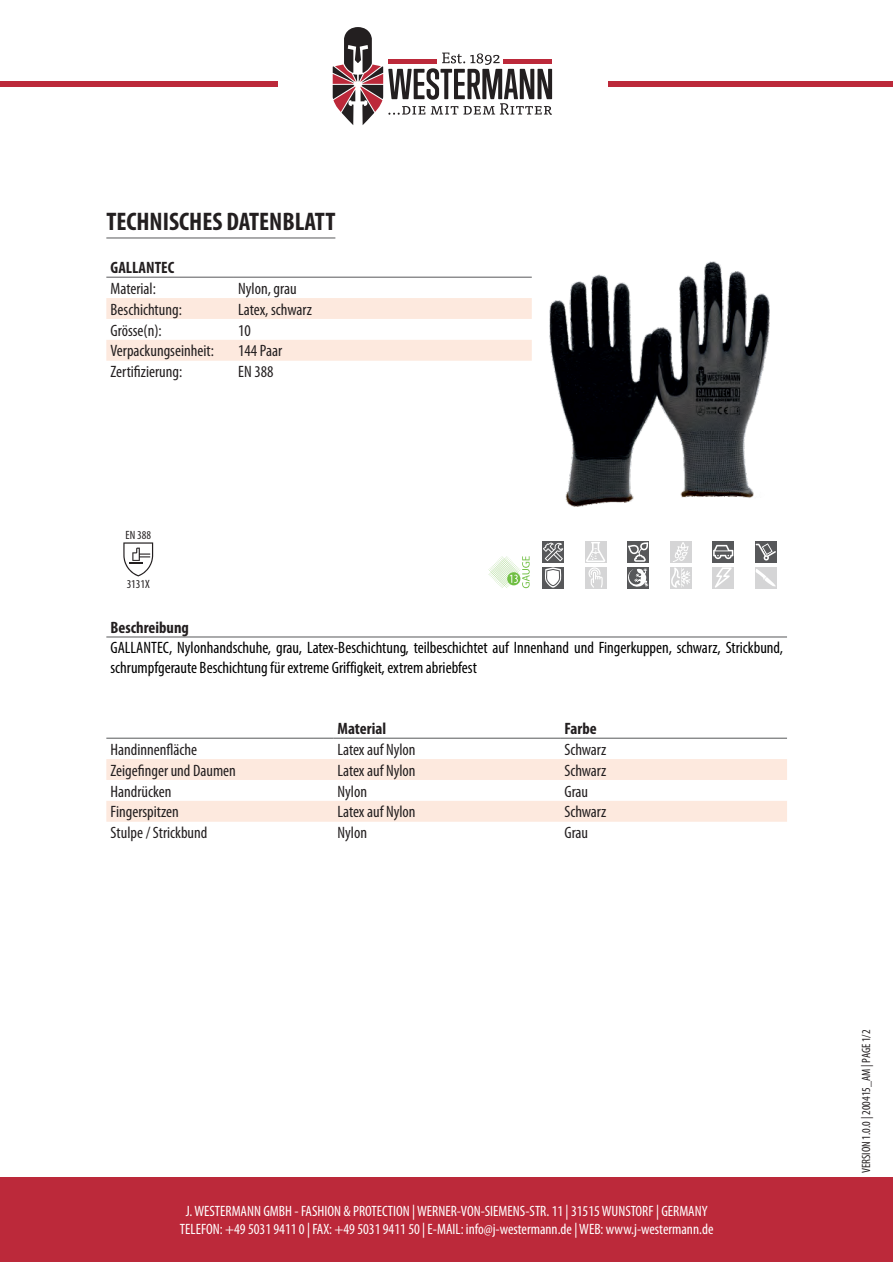
<style>
.page{position:relative;width:893px;height:1262px;background:#fff}
.page>*{position:absolute;margin:0;border:0;box-sizing:border-box;transform-origin:0 0}
.t1{font:700 condensed 25.5px "Myriad Pro";color:#231f20}
.t2{font:condensed 16.5px "Myriad Pro";color:#231f20}
.t3{font:condensed 16.5px/19.8px "Myriad Pro";color:#000}
.t4{font:700 condensed 16.5px "Myriad Pro";color:#231f20}
.t5{font:condensed 15px/18px "Myriad Pro";color:#fff;text-align:center}
.t6{font:condensed 12px "Myriad Pro";color:#231f20}
</style>
<div class="page">
<hr style="left:106px;top:238px;width:229px;height:1px;background:#57585a">
<svg style="left:106px;top:298px;width:425px;height:63px"></svg>
<hr style="left:106px;top:277px;width:128px;height:1px;background:#57585a">
<hr style="left:234px;top:277px;width:297px;height:1px;background:#57585a">
<img style="left:531px;top:261px;width:239px;height:246px">
<svg style="left:123px;top:542px;width:30px;height:34px"></svg>
<svg style="left:488px;top:556px;width:41px;height:32px"></svg>
<div style="left:542px;top:541px;width:21px;height:21px;background:#57585a"></div>
<svg style="left:543px;top:542px;width:20px;height:19px"></svg>
<div style="left:585px;top:541px;width:21px;height:21px;background:#d5d5d6"></div>
<div style="left:627px;top:541px;width:21px;height:21px;background:#57585a"></div>
<svg style="left:628px;top:542px;width:20px;height:20px"></svg>
<div style="left:670px;top:541px;width:21px;height:21px;background:#d5d5d6"></div>
<div style="left:712px;top:541px;width:21px;height:21px;background:#57585a"></div>
<svg style="left:713px;top:545px;width:20px;height:14px"></svg>
<div style="left:755px;top:541px;width:21px;height:21px;background:#57585a"></div>
<svg style="left:755px;top:543px;width:21px;height:17px"></svg>
<div style="left:542px;top:567px;width:21px;height:21px;background:#57585a"></div>
<svg style="left:545px;top:567px;width:16px;height:20px"></svg>
<div style="left:585px;top:567px;width:21px;height:21px;background:#d5d5d6"></div>
<svg style="left:585px;top:542px;width:20px;height:45px"></svg>
<div style="left:627px;top:567px;width:21px;height:21px;background:#57585a"></div>
<svg style="left:628px;top:568px;width:20px;height:19px"></svg>
<div style="left:670px;top:567px;width:21px;height:21px;background:#d5d5d6"></div>
<svg style="left:670px;top:542px;width:20px;height:45px"></svg>
<div style="left:712px;top:567px;width:21px;height:21px;background:#d5d5d6"></div>
<svg style="left:715px;top:567px;width:16px;height:21px"></svg>
<div style="left:755px;top:567px;width:21px;height:21px;background:#d5d5d6"></div>
<svg style="left:755px;top:569px;width:20px;height:17px"></svg>
<hr style="left:106px;top:636px;width:681px;height:1px;background:#57585a">
<svg style="left:106px;top:759px;width:681px;height:62px"></svg>
<hr style="left:106px;top:738px;width:227px;height:1px;background:#57585a">
<hr style="left:333px;top:738px;width:227px;height:1px;background:#57585a">
<hr style="left:560px;top:738px;width:227px;height:1px;background:#57585a">
<div style="left:0;top:1176px;width:892px;height:86px;background:#bc293a"></div>
<div style="left:0;top:82px;width:278px;height:5px;background:#bc293a"></div>
<div style="left:608px;top:82px;width:284px;height:5px;background:#bc293a"></div>
<svg style="left:333px;top:27px;width:219px;height:98px"></svg>
<h1 class="t1" style="left:106px;top:206px;width:230px">TECHNISCHES DATENBLATT</h1>
<p class="t4" style="left:111px;top:257px;width:65px">GALLANTEC</p>
<p class="t2" style="left:111px;top:278px;width:47px">Material:</p>
<p class="t2" style="left:238px;top:278px;width:60px">Nylon, grau</p>
<p class="t2" style="left:111px;top:299px;width:73px">Beschichtung:</p>
<p class="t2" style="left:238px;top:299px;width:75px">Latex, schwarz</p>
<p class="t2" style="left:111px;top:320px;width:53px">Grösse(n):</p>
<p class="t2" style="left:238px;top:320px;width:14px">10</p>
<p class="t2" style="left:111px;top:341px;width:105px">Verpackungseinheit:</p>
<p class="t2" style="left:238px;top:341px;width:45px">144 Paar</p>
<p class="t2" style="left:111px;top:362px;width:73px">Zertifizierung:</p>
<p class="t2" style="left:238px;top:362px;width:37px">EN 388</p>
<p class="t6" style="left:125px;top:528px;width:27px">EN 388</p>
<p class="t6" style="left:127px;top:577px;width:25px">3131X</p>
<p class="t4" style="left:111px;top:617px;width:80px">Beschreibung</p>
<p class="t3" style="left:110px;top:639px;width:673px">GALLANTEC, Nylonhandschuhe, grau, Latex-Beschichtung, teilbeschichtet auf Innenhand und Fingerkuppen, schwarz, Strickbund, schrumpfgeraute Beschichtung für extreme Griffigkeit, extrem abriebfest</p>
<p class="t4" style="left:337px;top:718px;width:50px">Material</p>
<p class="t4" style="left:564px;top:718px;width:34px">Farbe</p>
<p class="t2" style="left:111px;top:739px;width:88px">Handinnenfläche</p>
<p class="t2" style="left:337px;top:739px;width:80px">Latex auf Nylon</p>
<p class="t2" style="left:564px;top:739px;width:43px">Schwarz</p>
<p class="t2" style="left:111px;top:760px;width:127px">Zeigefinger und Daumen</p>
<p class="t2" style="left:337px;top:760px;width:80px">Latex auf Nylon</p>
<p class="t2" style="left:564px;top:760px;width:43px">Schwarz</p>
<p class="t2" style="left:111px;top:781px;width:62px">Handrücken</p>
<p class="t2" style="left:337px;top:781px;width:31px">Nylon</p>
<p class="t2" style="left:564px;top:781px;width:25px">Grau</p>
<p class="t2" style="left:111px;top:802px;width:70px">Fingerspitzen</p>
<p class="t2" style="left:337px;top:802px;width:80px">Latex auf Nylon</p>
<p class="t2" style="left:564px;top:802px;width:43px">Schwarz</p>
<p class="t2" style="left:111px;top:823px;width:98px">Stulpe / Strickbund</p>
<p class="t2" style="left:337px;top:823px;width:31px">Nylon</p>
<p class="t2" style="left:564px;top:823px;width:25px">Grau</p>
<p class="t5" style="left:180px;top:1202px;width:535px">J. WESTERMANN GMBH - FASHION &amp; PROTECTION | WERNER-VON-SIEMENS-STR. 11 | 31515 WUNSTORF | GERMANY<br>TELEFON: +49 5031 9411 0 | FAX: +49 5031 9411 50 | E-MAIL: info@j-westermann.de | WEB: www.j-westermann.de</p>
<p class="t6" style="left:859px;top:1173px;width:145px;rotate:-90deg">VERSION 1.0.0 | 200415_AM | PAGE 1/2</p>
</div>
